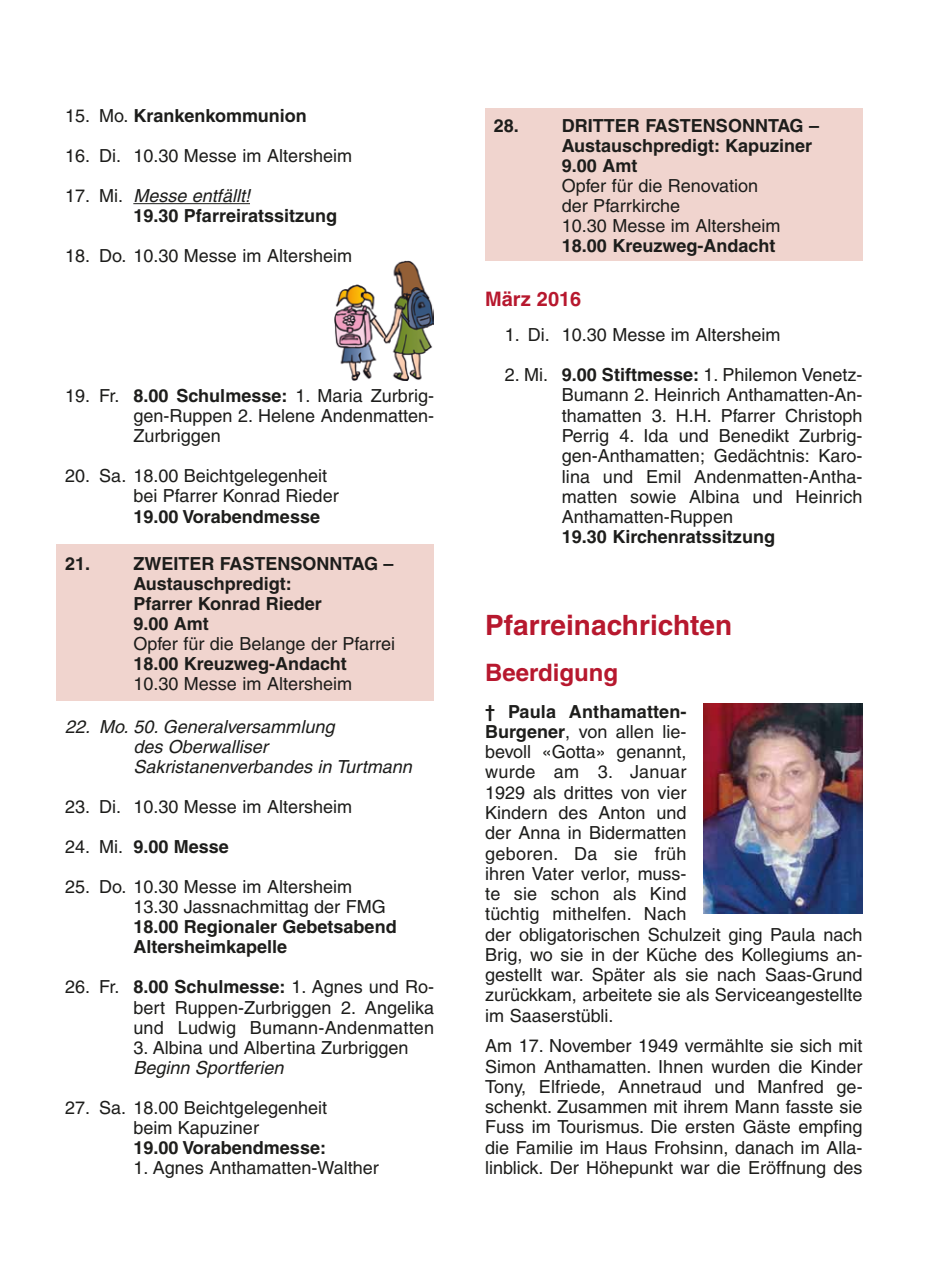
<style>
.page{position:relative;width:942px;height:1276px;background:#fff}
.page>*{position:absolute;margin:0;border:0;box-sizing:border-box;transform-origin:0 0}
.t1{font:700 28px "Helvetica";color:#b7182e}
.t2{font:700 24px "Helvetica";color:#b7182e}
.t3{font:700 20px "Helvetica";color:#b7182e}
.t4{font:18px/20.2px "Helvetica";color:#1d1d1b;text-align:justify}
.t5{font:700 18px/20px "Helvetica";color:#1d1d1b}
.t6{font:italic 18px/20px "Helvetica";color:#1d1d1b}
.s1{font-weight:400}
.s2{font-weight:400;font-style:italic}
.s3{font-weight:700}
</style>
<div class="page">
<hr style="left:133px;top:203px;width:117px;height:1px;background:#1d1d1b">
<div style="left:57px;top:544px;width:377px;height:157px;background:#f0d4ce"></div>
<div style="left:485px;top:108px;width:377px;height:153px;background:#f0d4ce"></div>
<img style="left:334px;top:261px;width:99px;height:120px">
<img style="left:703px;top:703px;width:159px;height:210px">
<p class="t5" style="left:65px;top:105px;width:243px"><span class="s1">15. Mo.</span> Krankenkommunion</p>
<p class="t4" style="left:65px;top:145px;width:288px">16. Di. 10.30 Messe im Altersheim</p>
<p class="t5" style="left:133px;top:185px;width:205px;text-indent:-68px"><span class="s1">17. Mi.</span> <span class="s2">Messe entfällt!<br></span>19.30 Pfarreiratssitzung</p>
<p class="t4" style="left:65px;top:245px;width:288px">18. Do. 10.30 Messe im Altersheim</p>
<p class="t4" style="left:133px;top:386px;width:302px;text-indent:-68px">19. Fr. <span class="s3">8.00 Schulmesse:</span> 1. Maria Zurbrig&shy;gen-Ruppen 2. Helene Andenmatten-Zurbriggen</p>
<p class="t4" style="left:133px;top:466px;width:207px;text-indent:-68px">20. Sa. 18.00 Beichtgelegenheit bei Pfarrer Konrad Rieder</p>
<p class="t5" style="left:133px;top:506px;width:188px">19.00 Vorabendmesse</p>
<p class="t5" style="left:133px;top:553px;width:262px;text-indent:-68px">21. ZWEITER FASTENSONNTAG –<br>Austauschpredigt:<br>Pfarrer Konrad Rieder<br>9.00 Amt</p>
<p class="t4" style="left:133px;top:633px;width:263px">Opfer für die Belange der Pfarrei</p>
<p class="t5" style="left:133px;top:653px;width:215px">18.00 Kreuzweg-Andacht</p>
<p class="t4" style="left:133px;top:673px;width:220px">10.30 Messe im Altersheim</p>
<p class="t6" style="left:133px;top:716px;width:280px;text-indent:-68px">22. Mo. 50. Generalversammlung<br>des Oberwalliser<br>Sakristanenverbandes in Turtmann</p>
<p class="t4" style="left:65px;top:796px;width:288px">23. Di. 10.30 Messe im Altersheim</p>
<p class="t5" style="left:65px;top:836px;width:165px"><span class="s1">24. Mi.</span> 9.00 Messe</p>
<p class="t4" style="left:133px;top:877px;width:254px;text-indent:-68px">25. Do. 10.30 Messe im Altersheim<br>13.30 Jassnachmittag der FMG</p>
<p class="t5" style="left:133px;top:916px;width:265px">18.00 Regionaler Gebetsabend<br>Altersheimkapelle</p>
<p class="t4" style="left:133px;top:977px;width:302px;text-indent:-68px">26. Fr. <span class="s3">8.00 Schulmesse:</span> 1. Agnes und Ro - bert Ruppen-Zurbriggen 2. Angelika und Ludwig Bumann-Andenmatten</p>
<p class="t4" style="left:133px;top:1037px;width:277px">3. Albina und Albertina Zurbriggen</p>
<p class="t6" style="left:133px;top:1057px;width:152px">Beginn Sportferien</p>
<p class="t4" style="left:65px;top:1097px;width:263px;text-align:center">27. Sa. 18.00 Beichtgelegenheit beim Kapuziner</p>
<p class="t5" style="left:133px;top:1137px;width:194px">19.00 Vorabendmesse:</p>
<p class="t4" style="left:133px;top:1157px;width:247px">1. Agnes Anthamatten-Walther</p>
<p class="t5" style="left:561px;top:115px;width:259px;text-indent:-68px">28. DRITTER FASTENSONNTAG –<br>Austauschpredigt: Kapuziner<br>9.00 Amt</p>
<p class="t4" style="left:561px;top:175px;width:220px;text-align:left">Opfer für die Renovation der Pfarrkirche<br>10.30 Messe im Altersheim</p>
<p class="t5" style="left:561px;top:235px;width:215px">18.00 Kreuzweg-Andacht</p>
<p class="t3" style="left:485px;top:287px;width:98px">März 2016</p>
<p class="t4" style="left:504px;top:324px;width:277px">1. Di. 10.30 Messe im Altersheim</p>
<p class="t4" style="left:561px;top:365px;width:302px;text-indent:-57px">2. Mi. <span class="s3">9.00 Stiftmesse:</span> 1. Philemon Venetz-Bumann 2. Heinrich Anthamatten-An&shy;thamatten 3. H.H. Pfarrer Christoph Perrig 4. Ida und Benedikt Zurbrig&shy;gen-Anthamatten; Gedächtnis: Karo&shy;lina und Emil Andenmatten-Antha&shy;matten sowie Albina und Heinrich Anthamatten-Ruppen</p>
<p class="t5" style="left:561px;top:527px;width:215px">19.30 Kirchenratssitzung</p>
<h1 class="t1" style="left:485px;top:607px;width:248px">Pfarreinachrichten</h1>
<h2 class="t2" style="left:485px;top:658px;width:134px">Beerdigung</h2>
<p class="t4" style="left:485px;top:701px;width:378px;text-align:left"><span class="s3">† Paula Anthamatten-<br>Burgener</span>, von allen lie-<br>bevoll «Gotta» genannt,<br>wurde am 3. Januar<br>1929 als drittes von vier<br>Kindern des Anton und<br>der Anna in Bidermatten<br>geboren. Da sie früh<br>ihren Vater verlor, muss-<br>te sie schon als Kind<br>tüchtig mithelfen. Nach<br>der obligatorischen Schulzeit ging Paula nach<br>Brig, wo sie in der Küche des Kollegiums an - gestellt war. Später als sie nach Saas-Grund zurückkam, arbeitete sie als Serviceangestellte im Saaserstübli.</p>
<p class="t4" style="left:485px;top:1035px;width:379px">Am 17. November 1949 vermählte sie sich mit Simon Anthamatten. Ihnen wurden die Kinder Tony, Elfriede, Annetraud und Manfred ge - schenkt. Zusammen mit ihrem Mann fasste sie Fuss im Tourismus. Die ersten Gäste empfing die Familie im Haus Frohsinn, danach im Alla&shy;linblick. Der Höhepunkt war die Eröffnung des</p>
</div>
